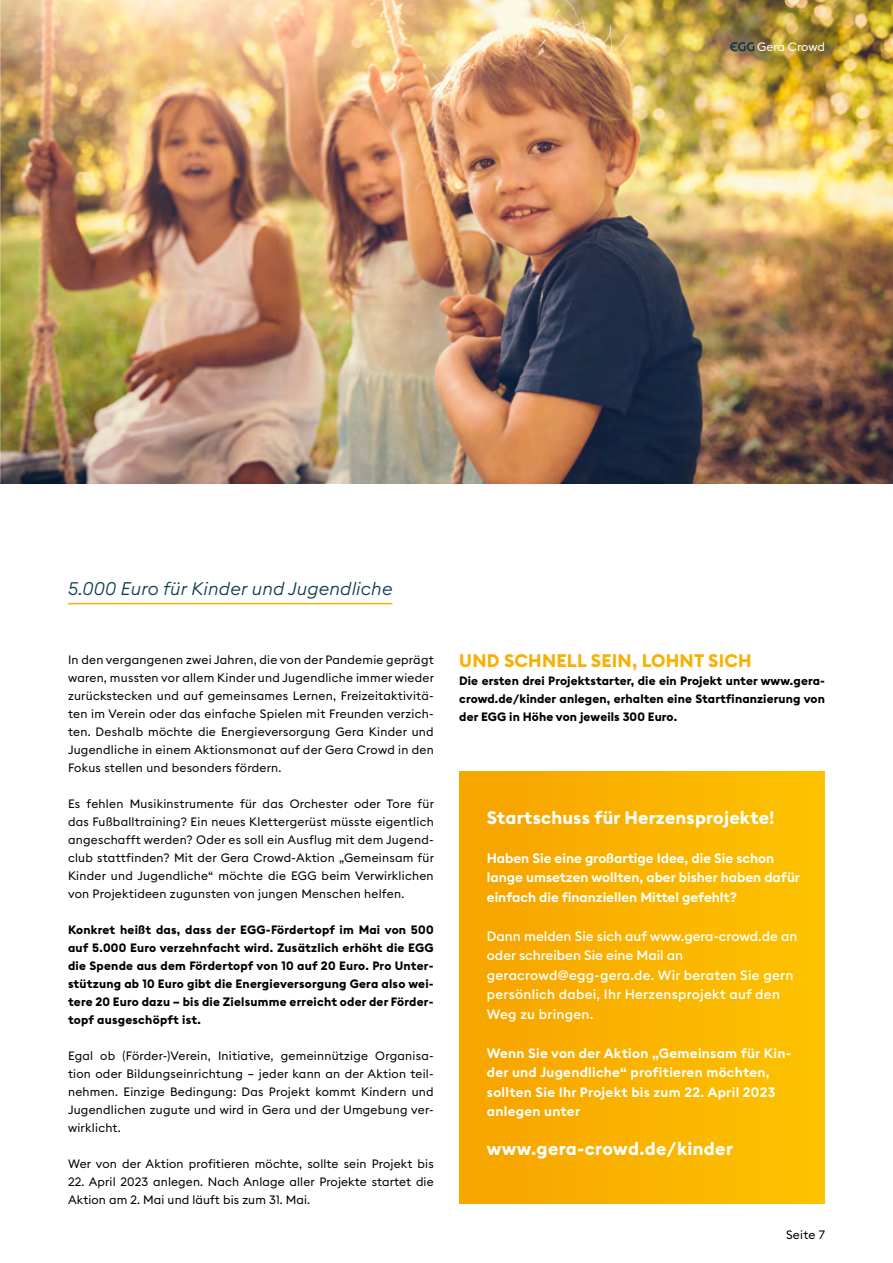
<style>
.page{position:relative;width:893px;height:1263px;background:#fff}
.page>*{position:absolute;margin:0;border:0;box-sizing:border-box;transform-origin:0 0}
.t1{font:700 18px "Euclid Square";letter-spacing:.01em;color:#fff}
.t2{font:italic 300 18px "Euclid Square";letter-spacing:.01em;color:#113d4c}
.t3{font:700 18px "Euclid Square";letter-spacing:.01em;color:#f9b000}
.t4{font:600 13.5px/19.5px "Euclid Square";letter-spacing:.005em;color:#fff}
.t5{font:500 13.5px/19.5px "Euclid Square";letter-spacing:.015em;color:#fff}
.t6{font:12px/18px "Euclid Square";letter-spacing:.01em;color:#000;text-align:justify}
.t7{font:700 12px/18px "Euclid Square";letter-spacing:.01em;color:#000;text-align:justify}
.t8{font:12px "Euclid Square";color:#fff}
</style>
<div class="page">
<img style="left:0;top:0;width:893px;height:483px">
<svg style="left:730px;top:42px;width:24px;height:9px"></svg>
<hr style="left:0;top:0;width:1px;height:322px;background:#f9b000">
<hr style="left:68px;top:603px;width:324px;height:1px;background:#f9b000">
<div style="left:459px;top:771px;width:366px;height:432px;background:linear-gradient(to right,#f6a300,#fdc300)"></div>
<p class="t8" style="left:757px;top:39px;width:69px">Gera Crowd</p>
<h1 class="t2" style="left:68px;top:577px;width:326px">5.000 Euro für Kinder und Jugendliche</h1>
<p class="t6" style="left:68px;top:650px;width:367px">In den vergangenen zwei Jahren, die von der Pandemie geprägt waren, mussten vor allem Kinder und Jugendliche immer wieder zurückstecken und auf gemeinsames Lernen, Freizeitaktivitä&shy;ten im Verein oder das einfache Spielen mit Freunden verzich&shy;ten. Deshalb möchte die Energieversorgung Gera Kinder und Jugendliche in einem Aktionsmonat auf der Gera Crowd in den Fokus stellen und besonders fördern.</p>
<p class="t6" style="left:68px;top:794px;width:367px">Es fehlen Musikinstrumente für das Orchester oder Tore für das Fußballtraining? Ein neues Klettergerüst müsste eigentlich angeschafft werden? Oder es soll ein Ausflug mit dem Jugend&shy;club stattfinden? Mit der Gera Crowd-Aktion „Gemeinsam für Kinder und Jugendliche“ möchte die EGG beim Verwirklichen von Projektideen zugunsten von jungen Menschen helfen.</p>
<p class="t7" style="left:68px;top:921px;width:367px">Konkret heißt das, dass der EGG-Fördertopf im Mai von 500 auf 5.000 Euro verzehnfacht wird. Zusätzlich erhöht die EGG die Spende aus dem Fördertopf von 10 auf 20 Euro. Pro Unter&shy;stützung ab 10 Euro gibt die Energieversorgung Gera also wei&shy;tere 20 Euro dazu – bis die Zielsumme erreicht oder der Förder&shy;topf ausgeschöpft ist.</p>
<p class="t6" style="left:68px;top:1046px;width:367px">Egal ob (Förder-)Verein, Initiative, gemeinnützige Organisa&shy;tion oder Bildungseinrichtung – jeder kann an der Aktion teil&shy;nehmen. Einzige Bedingung: Das Projekt kommt Kindern und Jugendlichen zugute und wird in Gera und der Umgebung ver&shy;wirklicht.</p>
<p class="t6" style="left:68px;top:1154px;width:367px">Wer von der Aktion profitieren möchte, sollte sein Projekt bis</p>
<p class="t6" style="left:68px;top:1172px;width:367px">22. April 2023 anlegen. Nach Anlage aller Projekte startet die<br>Aktion am 2. Mai und läuft bis zum 31. Mai.</p>
<h1 class="t3" style="left:459px;top:649px;width:294px">UND SCHNELL SEIN, LOHNT SICH</h1>
<p class="t7" style="left:459px;top:672px;width:367px">Die ersten drei Projektstarter, die ein Projekt unter www.gera&shy;crowd.de/kinder anlegen, erhalten eine Startfinanzierung von der EGG in Höhe von jeweils 300 Euro.</p>
<h1 class="t1" style="left:487px;top:806px;width:289px">Startschuss für Herzensprojekte!</h1>
<p class="t4" style="left:487px;top:848px;width:315px">Haben Sie eine großartige Idee, die Sie schon lange umsetzen wollten, aber bisher haben dafür einfach die finanziellen Mittel gefehlt?</p>
<p class="t5" style="left:487px;top:926px;width:312px">Dann melden Sie sich auf www.gera-crowd.de an oder schreiben Sie eine Mail an geracrowd@egg-gera.de. Wir beraten Sie gern persönlich dabei, Ihr Herzensprojekt auf den Weg zu bringen.</p>
<p class="t4" style="left:487px;top:1043px;width:306px">Wenn Sie von der Aktion „Gemeinsam für Kin&shy;der und Jugendliche“ profitieren möchten, sollten Sie Ihr Projekt bis zum 22. April 2023 anlegen unter</p>
<h1 class="t1" style="left:487px;top:1137px;width:248px">www.gera-crowd.de/kinder</h1>
<p class="t6" style="left:786px;top:1226px;width:40px">Seite 7</p>
</div>
